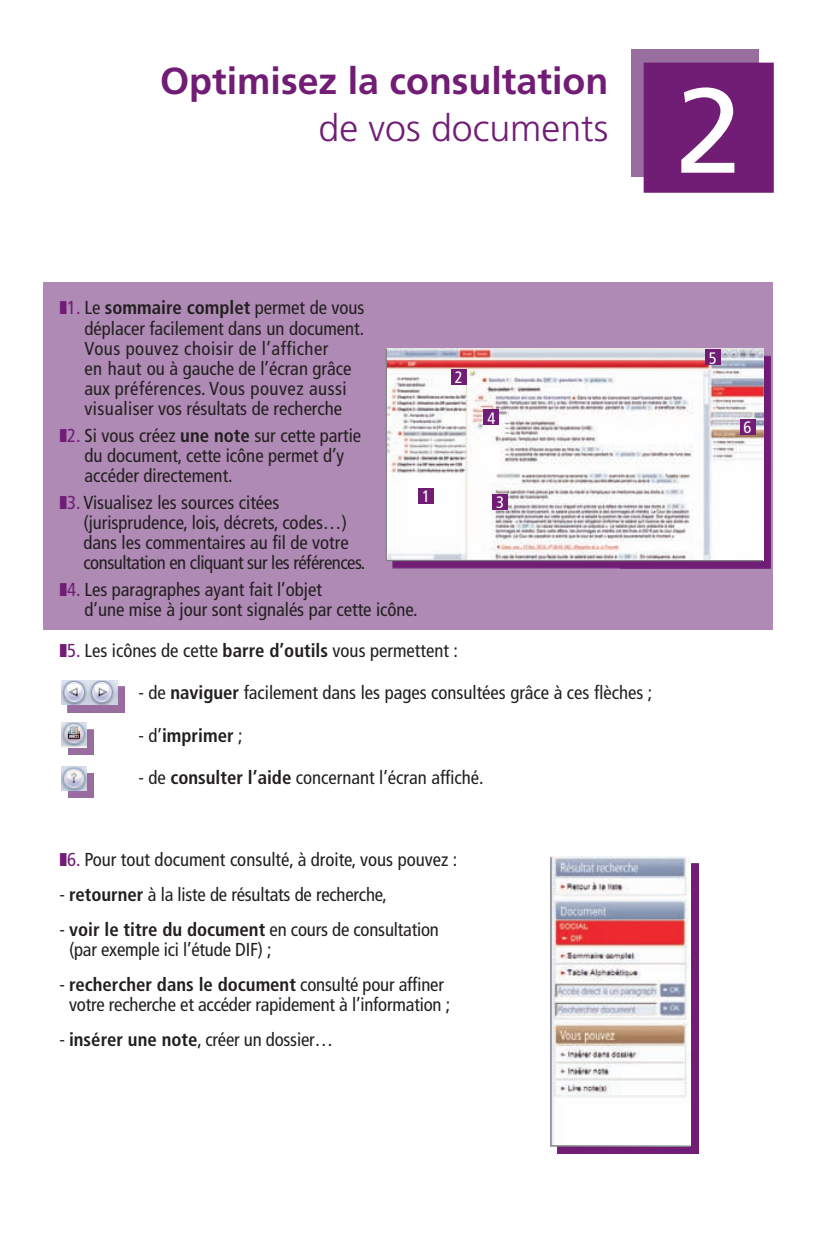
<style>
.page{position:relative;width:815px;height:1241px;background:#fff}
.page>*{position:absolute;margin:0;border:0;box-sizing:border-box;transform-origin:0 0}
.t1{font:120px "Frutiger";color:#fff}
.t2{font:700 37.5px "Frutiger";color:#711d75}
.t3{font:300 37.5px "Frutiger";color:#711d75}
.t4{font:condensed 18.75px/20px "Frutiger";color:#231f20}
.t5{font:700 condensed 18.75px "Frutiger";color:#231f20}
.t6{font:condensed 16.5px "Frutiger";color:#fff}
.s1{color:#711d75}
.s2{font-weight:700}
.s3{font-weight:400}
</style>
<div class="page">
<div style="left:43px;top:282px;width:729px;height:348px;background:#ae8ab4"></div>
<div style="left:630px;top:50px;width:128px;height:127px;background:#996da0"></div>
<div style="left:645px;top:64px;width:127px;height:127px;background:#711d75"></div>
<div style="left:643px;top:63px;width:130px;height:130px;border:2px solid #711d75"></div>
<img style="left:68px;top:687px;width:57px;height:25px">
<img style="left:61px;top:680px;width:56px;height:24px">
<img style="left:61px;top:722px;width:26px;height:25px">
<img style="left:68px;top:773px;width:26px;height:24px">
<img style="left:61px;top:766px;width:26px;height:24px">
<div style="left:557px;top:863px;width:141px;height:290px;background:#711d75"></div>
<svg style="left:550px;top:856px;width:142px;height:291px"></svg>
<svg style="left:385px;top:348px;width:379px;height:214px;background:#e6dedf"></svg>
<div style="left:451px;top:369px;width:16px;height:15px;background:#711d75"></div>
<div style="left:483px;top:409px;width:16px;height:16px;background:#711d75"></div>
<div style="left:705px;top:349px;width:15px;height:16px;background:#711d75"></div>
<div style="left:418px;top:488px;width:16px;height:16px;background:#711d75"></div>
<div style="left:739px;top:419px;width:16px;height:16px;background:#711d75"></div>
<div style="left:492px;top:494px;width:16px;height:15px;background:#711d75"></div>
<h2 class="t2" style="left:160px;top:66px;width:449px">Optimisez la consultation</h2>
<h2 class="t3" style="left:318px;top:113px;width:291px">de vos documents</h2>
<h1 class="t1" style="left:675px;top:83px;width:68px">2</h1>
<p class="t4" style="left:84px;top:299px;width:281px;text-indent:-25px"><span class="s1">❚1.</span> Le <span class="s2">sommaire complet</span> permet de vous déplacer facilement dans un document.<br>Vous pouvez choisir de l’afficher<br>en haut ou à gauche de l’écran grâce aux préférences. Vous pouvez aussi visualiser vos résultats de recherche</p>
<p class="t4" style="left:84px;top:426px;width:278px;text-indent:-25px"><span class="s1">❚2.</span> Si vous créez <span class="s2">une note</span> sur cette partie du document, cette icône permet d’y accéder directement.</p>
<p class="t4" style="left:83px;top:494px;width:283px;text-indent:-24px"><span class="s1">❚3.</span> Visualisez les sources citées (jurisprudence, lois, décrets, codes…) dans les commentaires au fil de votre consultation en cliquant sur les références.</p>
<p class="t4" style="left:84px;top:581px;width:335px;text-indent:-25px"><span class="s1">❚4.</span> Les paragraphes ayant fait l’objet<br>d’une mise à jour sont signalés par cette icône.</p>
<p class="t4" style="left:59px;top:642px;width:400px"><span class="s1">❚5.</span> Les icônes de cette <span class="s2">barre d’outils</span> vous permettent :</p>
<p class="t4" style="left:138px;top:684px;width:515px">- de <span class="s2">naviguer</span> facilement dans les pages consultées grâce à ces flèches ;</p>
<p class="t5" style="left:138px;top:727px;width:106px"><span class="s3">- d’</span>imprimer <span class="s3">;</span></p>
<p class="t4" style="left:138px;top:768px;width:347px">- de <span class="s2">consulter l’aide</span> concernant l’écran affiché.</p>
<p class="t6" style="left:455px;top:370px;width:9px">2</p>
<p class="t6" style="left:487px;top:411px;width:9px">4</p>
<p class="t6" style="left:422px;top:490px;width:9px">1</p>
<p class="t6" style="left:496px;top:495px;width:9px">3</p>
<p class="t4" style="left:59px;top:851px;width:399px"><span class="s1">❚6.</span> Pour tout document consulté, à droite, vous pouvez :</p>
<p class="t4" style="left:59px;top:886px;width:329px">- <span class="s2">retourner</span> à la liste de résultats de recherche,</p>
<p class="t4" style="left:69px;top:921px;width:371px;text-indent:-10px">- <span class="s2">voir le titre du document</span> en cours de consultation (par exemple ici l’étude DIF) ;</p>
<p class="t4" style="left:59px;top:976px;width:392px;text-align:center">- <span class="s2">rechercher dans le document</span> consulté pour affiner votre recherche et accéder rapidement à l’information ;</p>
<p class="t4" style="left:59px;top:1031px;width:275px">- <span class="s2">insérer une note</span>, créer un dossier…</p>
<p class="t6" style="left:708px;top:351px;width:9px">5</p>
<p class="t6" style="left:743px;top:421px;width:9px">6</p>
</div>
